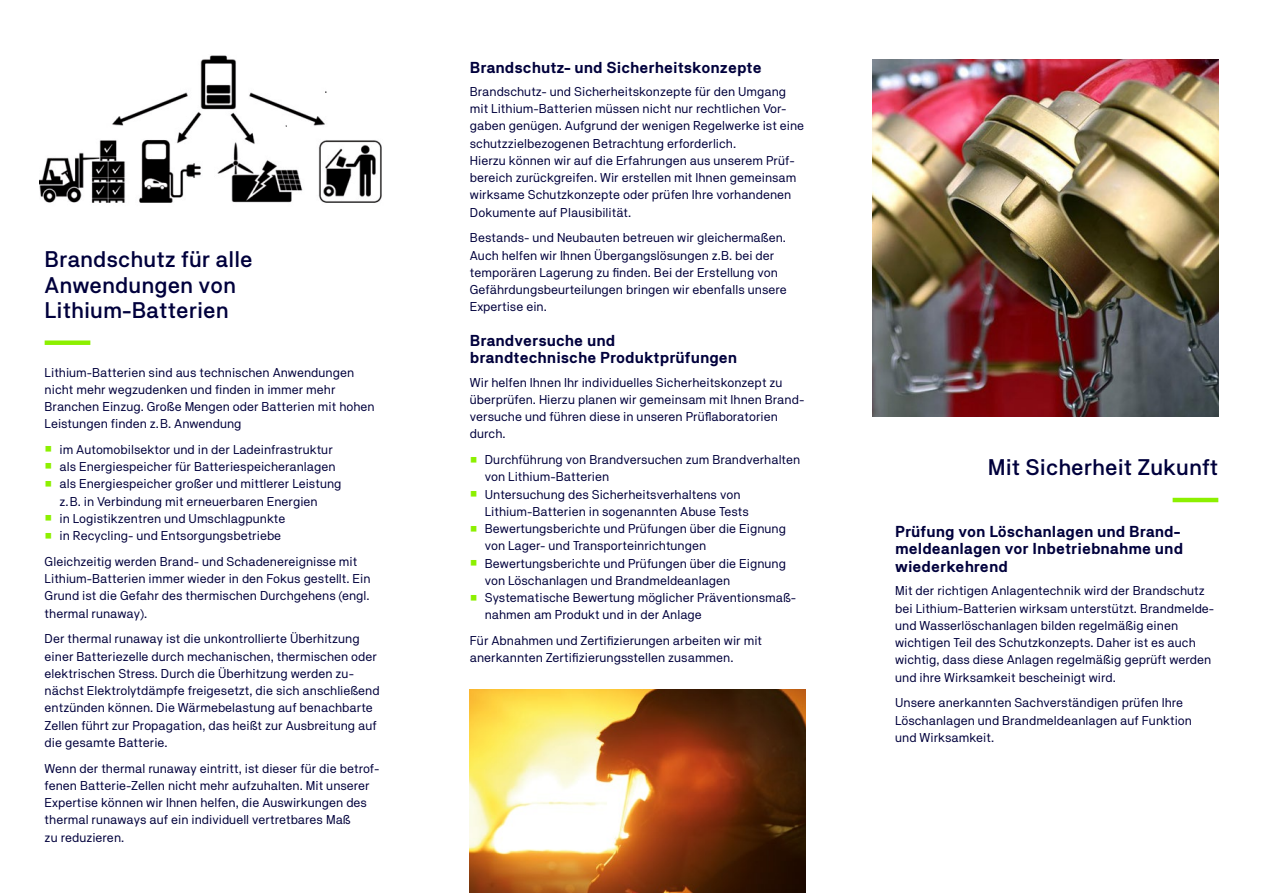
<style>
.page{position:relative;width:1263px;height:893px;background:#fff}
.page>*{position:absolute;margin:0;border:0;box-sizing:border-box;transform-origin:0 0}
.t1{font:500 22.5px/25.5px "TNG Pro";color:#00003c}
.t2{font:700 15.75px/17.2px "TNG Pro";color:#00003c}
.t3{font:12.75px/17.2px "TNG Pro";color:#00003c}
.s1{color:#8cf000}
</style>
<div class="page">
<img style="left:470px;top:690px;width:336px;height:203px">
<div style="left:45px;top:340px;width:45px;height:5px;background:#8cf000"></div>
<hr style="left:1172px;top:498px;width:46px;height:4px;background:#8cf000">
<img style="left:40px;top:55px;width:342px;height:148px">
<img style="left:873px;top:60px;width:345px;height:357px">
<h1 class="t1" style="left:45px;top:246px;width:210px">Brandschutz für alle<br>Anwendungen von<br>Lithium-Batterien</h1>
<p class="t3" style="left:45px;top:363px;width:331px">Lithium-Batterien sind aus technischen Anwendungen nicht mehr wegzudenken und finden in immer mehr Branchen Einzug. Große Mengen oder Batterien mit hohen Leistungen finden z. B. Anwendung</p>
<p class="t3" style="left:45px;top:440px;width:290px"><span class="s1">○</span> im Automobilsektor und in der Ladeinfrastruktur</p>
<p class="t3" style="left:45px;top:458px;width:292px"><span class="s1">○</span> als Energiespeicher für Batteriespeicheranlagen</p>
<p class="t3" style="left:60px;top:475px;width:283px;text-indent:-15px"><span class="s1">○</span> als Energiespeicher großer und mittlerer Leistung z. B. in Verbindung mit erneuerbaren Energien</p>
<p class="t3" style="left:45px;top:509px;width:242px"><span class="s1">○</span> in Logistikzentren und Umschlagpunkte</p>
<p class="t3" style="left:45px;top:522px;width:314px;line-height:25.8px"><span class="s1">○</span> in Recycling- und Entsorgungsbetriebe<br>Gleichzeitig werden Brand- und Schadenereignisse mit</p>
<p class="t3" style="left:45px;top:570px;width:327px;text-align:justify">Lithium-Batterien immer wieder in den Fokus gestellt. Ein Grund ist die Gefahr des thermischen Durchgehens (engl. thermal runaway).</p>
<p class="t3" style="left:45px;top:630px;width:337px">Der thermal runaway ist die unkontrollierte Überhitzung einer Batteriezelle durch mechanischen, thermischen oder elektrischen Stress. Durch die Überhitzung werden zu&shy;nächst Elektrolytdämpfe freigesetzt, die sich anschließend entzünden können. Die Wärmebelastung auf benachbarte Zellen führt zur Propagation, das heißt zur Ausbreitung auf die gesamte Batterie.</p>
<p class="t3" style="left:45px;top:759px;width:336px">Wenn der thermal runaway eintritt, ist dieser für die betrof&shy;fenen Batterie-Zellen nicht mehr aufzuhalten. Mit unserer Expertise können wir Ihnen helfen, die Auswirkungen des thermal runaways auf ein individuell vertretbares Maß<br>zu reduzieren.</p>
<p class="t2" style="left:470px;top:58px;width:293px">Brandschutz- und Sicherheitskonzepte</p>
<p class="t3" style="left:470px;top:82px;width:336px">Brandschutz- und Sicherheitskonzepte für den Umgang mit Lithium-Batterien müssen nicht nur rechtlichen Vor&shy;gaben genügen. Aufgrund der wenigen Regelwerke ist eine schutzzielbezogenen Betrachtung erforderlich.<br>Hierzu können wir auf die Erfahrungen aus unserem Prüf&shy;bereich zurückgreifen. Wir erstellen mit Ihnen gemeinsam wirksame Schutzkonzepte oder prüfen Ihre vorhandenen Dokumente auf Plausibilität.</p>
<p class="t3" style="left:470px;top:229px;width:318px">Bestands- und Neubauten betreuen wir gleichermaßen.<br>Auch helfen wir Ihnen Übergangslösungen z.B. bei der temporären Lagerung zu finden. Bei der Erstellung von Gefährdungsbeurteilungen bringen wir ebenfalls unsere Expertise ein.</p>
<p class="t2" style="left:470px;top:331px;width:269px">Brandversuche und brandtechnische Produktprüfungen</p>
<p class="t3" style="left:470px;top:373px;width:336px">Wir helfen Ihnen Ihr individuelles Sicherheitskonzept zu überprüfen. Hierzu planen wir gemeinsam mit Ihnen Brand&shy;versuche und führen diese in unseren Prüflaboratorien durch.</p>
<p class="t3" style="left:485px;top:451px;width:317px;text-indent:-15px"><span class="s1">○</span> Durchführung von Brandversuchen zum Brandverhalten von Lithium-Batterien</p>
<p class="t3" style="left:485px;top:485px;width:266px;text-indent:-15px"><span class="s1">○</span> Untersuchung des Sicherheitsverhaltens von<br>Lithium-Batterien in sogenannten Abuse Tests</p>
<p class="t3" style="left:485px;top:520px;width:303px;text-indent:-15px"><span class="s1">○</span> Bewertungsberichte und Prüfungen über die Eignung von Lager- und Transporteinrichtungen</p>
<p class="t3" style="left:485px;top:554px;width:303px;text-indent:-15px"><span class="s1">○</span> Bewertungsberichte und Prüfungen über die Eignung von Löschanlagen und Brandmeldeanlagen</p>
<p class="t3" style="left:485px;top:589px;width:313px;text-indent:-15px"><span class="s1">○</span> Systematische Bewertung möglicher Präventionsmaß&shy;nahmen am Produkt und in der Anlage</p>
<p class="t3" style="left:470px;top:632px;width:294px">Für Abnahmen und Zertifizierungen arbeiten wir mit anerkannten Zertifizierungsstellen zusammen.</p>
<h1 class="t1" style="left:988px;top:454px;width:232px">Mit Sicherheit Zukunft</h1>
<p class="t2" style="left:895px;top:523px;width:290px">Prüfung von Löschanlagen und Brand&shy;meldeanlagen vor Inbetriebnahme und wiederkehrend</p>
<p class="t3" style="left:895px;top:582px;width:321px">Mit der richtigen Anlagentechnik wird der Brandschutz bei Lithium-Batterien wirksam unterstützt. Brandmelde&shy;und Wasserlöschanlagen bilden regelmäßig einen wichtigen Teil des Schutzkonzepts. Daher ist es auch wichtig, dass diese Anlagen regelmäßig geprüft werden und ihre Wirksamkeit bescheinigt wird.</p>
<p class="t3" style="left:895px;top:694px;width:298px">Unsere anerkannten Sachverständigen prüfen Ihre<br>Löschanlagen und Brandmeldeanlagen auf Funktion und Wirksamkeit.</p>
</div>
